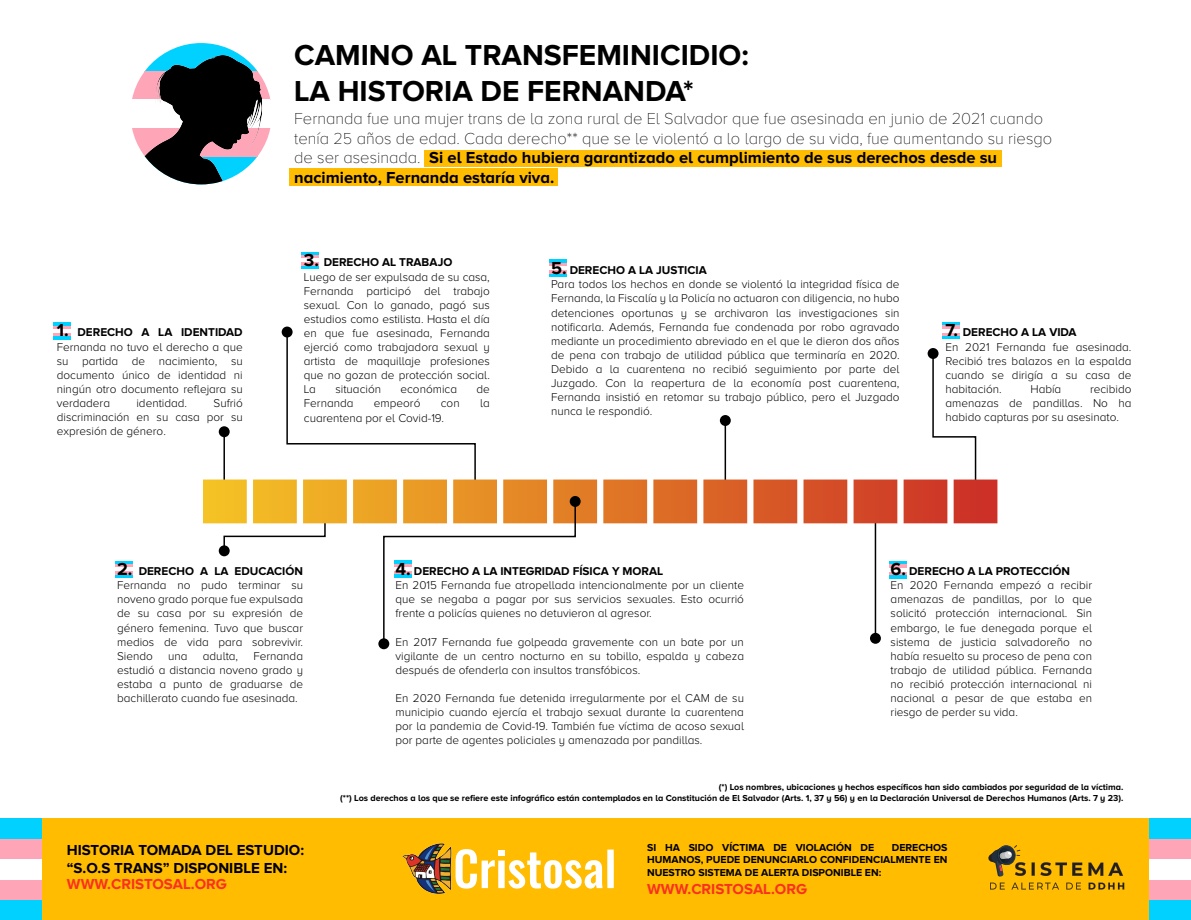
<style>
.page{position:relative;width:1191px;height:920px;background:#fff}
.page>*{position:absolute;margin:0;border:0;box-sizing:border-box;transform-origin:0 0}
.t1{font:700 29.85px/35.8px "Proxima Nova A";color:#000}
.t2{font:100 16.5px/19.8px "Proxima Nova A";color:#000}
.t3{font:700 15px/18px "Proxima Nova A";color:#000}
.t4{font:700 15px "Proxima Nova A";color:#f93120}
.t5{font:300 11.7px/14.1px "Proxima Nova A";color:#000;text-align:justify}
.t6{font:700 10.5px/12.6px "Proxima Nova A";color:#000;text-align:justify}
.t7{font:700 9px/10.8px "Proxima Nova A";color:#000;text-align:right}
.s1{font-weight:700;font-size:18px}
.s2{font-weight:700}
</style>
<div class="page">
<div style="left:0;top:818px;width:1191px;height:102px;background:#ffbc00"></div>
<img style="left:402px;top:843px;width:50px;height:51px">
<svg style="left:456px;top:849px;width:158px;height:39px"></svg>
<div style="left:498px;top:850px;width:7px;height:6px;background:#fff"></div>
<svg style="left:990px;top:882px;width:15px;height:7px"></svg>
<svg style="left:1012px;top:882px;width:47px;height:7px"></svg>
<svg style="left:1066px;top:882px;width:15px;height:7px"></svg>
<svg style="left:1089px;top:882px;width:35px;height:7px"></svg>
<svg style="left:988px;top:845px;width:38px;height:31px"></svg>
<svg style="left:1032px;top:862px;width:50px;height:14px"></svg>
<svg style="left:1088px;top:862px;width:35px;height:13px"></svg>
<svg style="left:282px;top:326px;width:11px;height:11px"></svg>
<div style="left:378px;top:638px;width:11px;height:11px;background:#000;border-radius:50%"></div>
<div style="left:0;top:818px;width:41px;height:20px;background:#00d1ff"></div>
<div style="left:0;top:838px;width:41px;height:21px;background:#ffa5b8"></div>
<div style="left:0;top:900px;width:41px;height:20px;background:#00d1ff"></div>
<div style="left:0;top:879px;width:41px;height:21px;background:#ffa5b8"></div>
<div style="left:0;top:859px;width:41px;height:20px;background:#fff"></div>
<div style="left:1150px;top:818px;width:41px;height:20px;background:#00d1ff"></div>
<div style="left:1150px;top:838px;width:41px;height:21px;background:#ffa5b8"></div>
<div style="left:1150px;top:900px;width:41px;height:20px;background:#00d1ff"></div>
<div style="left:1150px;top:879px;width:41px;height:21px;background:#ffa5b8"></div>
<div style="left:1150px;top:859px;width:41px;height:20px;background:#fff"></div>
<svg style="left:162px;top:43px;width:79px;height:12px"></svg>
<svg style="left:262px;top:78px;width:9px;height:21px"></svg>
<svg style="left:262px;top:128px;width:9px;height:22px"></svg>
<img style="left:132px;top:55px;width:130px;height:129px">
<svg style="left:203px;top:330px;width:794px;height:315px"></svg>
<hr style="left:889px;top:561px;width:17px;height:3px;background:#00d1ff">
<hr style="left:889px;top:564px;width:17px;height:4px;background:#ffa5b8">
<hr style="left:889px;top:575px;width:17px;height:3px;background:#00d1ff">
<svg style="left:889px;top:571px;width:17px;height:4px"></svg>
<hr style="left:889px;top:568px;width:17px;height:3px;background:#fff">
<hr style="left:942px;top:322px;width:17px;height:3px;background:#00d1ff">
<hr style="left:942px;top:325px;width:17px;height:4px;background:#ffa5b8">
<svg style="left:942px;top:335px;width:17px;height:4px"></svg>
<hr style="left:942px;top:332px;width:17px;height:3px;background:#ffa5b8">
<hr style="left:942px;top:329px;width:17px;height:3px;background:#fff">
<hr style="left:394px;top:560px;width:17px;height:4px;background:#00d1ff">
<hr style="left:394px;top:564px;width:17px;height:3px;background:#ffa5b8">
<hr style="left:394px;top:574px;width:17px;height:3px;background:#00d1ff">
<svg style="left:394px;top:570px;width:17px;height:4px"></svg>
<hr style="left:394px;top:567px;width:17px;height:3px;background:#fff">
<hr style="left:550px;top:260px;width:17px;height:3px;background:#00d1ff">
<hr style="left:550px;top:263px;width:17px;height:3px;background:#ffa5b8">
<svg style="left:550px;top:273px;width:17px;height:4px"></svg>
<hr style="left:550px;top:270px;width:17px;height:3px;background:#ffa5b8">
<hr style="left:116px;top:561px;width:17px;height:3px;background:#00d1ff">
<hr style="left:116px;top:564px;width:17px;height:3px;background:#ffa5b8">
<svg style="left:116px;top:574px;width:17px;height:4px"></svg>
<hr style="left:116px;top:571px;width:17px;height:3px;background:#ffa5b8">
<hr style="left:302px;top:252px;width:17px;height:3px;background:#00d1ff">
<svg style="left:302px;top:255px;width:17px;height:3px"></svg>
<svg style="left:302px;top:265px;width:17px;height:4px"></svg>
<hr style="left:302px;top:262px;width:17px;height:3px;background:#ffa5b8">
<hr style="left:54px;top:322px;width:17px;height:4px;background:#00d1ff">
<hr style="left:54px;top:326px;width:17px;height:3px;background:#ffa5b8">
<hr style="left:54px;top:336px;width:17px;height:3px;background:#00d1ff">
<hr style="left:54px;top:333px;width:17px;height:3px;background:#ffa5b8">
<div style="left:424px;top:150px;width:578px;height:17px;background:#ffbc00"></div>
<div style="left:289px;top:168px;width:268px;height:18px;background:#ffbc00"></div>
<div style="left:570px;top:496px;width:11px;height:11px;background:#000;border-radius:50%"></div>
<p class="t5" style="left:57px;top:325px;width:187px"><span class="s1">1.</span> <span class="s2">DERECHO A LA IDENTIDAD </span>Fernanda no tuvo el derecho a que su partida de nacimiento, su documento único de identidad ni ningún otro documento reflejara su verdadera</p>
<p class="t5" style="left:57px;top:396px;width:187px;text-indent:157px">Sufrió discriminación en su casa por su expresión de género.</p>
<p class="t5" style="left:136px;top:396px;width:52px">identidad.</p>
<h1 class="t1" style="left:294px;top:36px;width:456px">CAMINO AL TRANSFEMINICIDIO:<br>LA HISTORIA DE FERNANDA*</h1>
<p class="t2" style="left:294px;top:108px;width:760px">Fernanda fue una mujer trans de la zona rural de El Salvador que fue asesinada en junio de 2021 cuando tenía 25 años de edad. Cada derecho** que se le violentó a lo largo de su vida, fue aumentando su riesgo de ser asesinada. <span class="s2">Si el Estado hubiera garantizado el cumplimiento de sus derechos desde su nacimiento, Fernanda estaría viva.</span></p>
<p class="t5" style="left:304px;top:255px;width:187px;text-align:left"><span class="s1">3.</span> <span class="s2">DERECHO AL TRABAJO<br></span>Luego de ser expulsada de su casa,<br>Fernanda participó del trabajo sexual. Con lo ganado, pagó sus estudios como estilista. Hasta el día en que fue asesinada, Fernanda ejerció como trabajadora sexual y artista de maquillaje profesiones que no gozan de protección social.<br>La</p>
<p class="t5" style="left:335px;top:382px;width:47px">situación</p>
<p class="t5" style="left:401px;top:382px;width:58px">económica</p>
<p class="t5" style="left:477px;top:382px;width:15px">de</p>
<p class="t5" style="left:304px;top:396px;width:51px">Fernanda</p>
<p class="t5" style="left:374px;top:396px;width:48px">empeoró</p>
<p class="t5" style="left:441px;top:396px;width:20px">con</p>
<p class="t5" style="left:480px;top:396px;width:11px">la</p>
<p class="t5" style="left:304px;top:410px;width:142px">cuarentena por el Covid-19.</p>
<p class="t5" style="left:551px;top:263px;width:350px;text-align:left"><span class="s1">5.</span> <span class="s2">DERECHO A LA JUSTICIA<br></span>Para todos los hechos en donde se violentó la integridad física de Fernanda, la Fiscalía y la Policía no actuaron con diligencia, no hubo detenciones oportunas y se archivaron las investigaciones sin notificarla. Además, Fernanda fue condenada por robo agravado mediante un procedimiento abreviado en el que le dieron dos años de pena con trabajo de utilidad pública que terminaría en 2020.<br>Debido a la cuarentena no recibió seguimiento por parte del Juzgado. Con la reapertura de la economía post cuarentena, Fernanda insistió en retomar su trabajo público, pero el Juzgado nunca le respondió.</p>
<p class="t5" style="left:945px;top:325px;width:187px;text-align:left"><span class="s1">7.</span> <span class="s2">DERECHO A LA VIDA<br></span>En 2021 Fernanda fue asesinada.<br>Recibió tres balazos en la espalda cuando se dirigía a su casa de habitación.</p>
<p class="t5" style="left:1030px;top:382px;width:32px">Había</p>
<p class="t5" style="left:945px;top:382px;width:187px;text-indent:145px">recibido amenazas de pandillas. No ha habido capturas por su asesinato.</p>
<p class="t5" style="left:117px;top:564px;width:187px"><span class="s1">2.</span> <span class="s2">DERECHO A LA EDUCACIÓN </span>Fernanda no pudo terminar su noveno grado porque fue expulsada de su casa por su expresión de género femenina. Tuvo que buscar medios de vida para sobrevivir.<br>Siendo</p>
<p class="t5" style="left:117px;top:648px;width:187px;text-indent:136px">Fernanda estudió a distancia noveno grado y estaba a punto de graduarse de bachillerato cuando fue asesinada.</p>
<p class="t5" style="left:168px;top:648px;width:21px">una</p>
<p class="t5" style="left:203px;top:648px;width:37px">adulta,</p>
<p class="t3" style="left:67px;top:840px;width:239px">HISTORIA TOMADA DEL ESTUDIO: “S.O.S TRANS” DISPONIBLE EN:</p>
<p class="t4" style="left:67px;top:875px;width:161px">WWW.CRISTOSAL.ORG</p>
<p class="t5" style="left:396px;top:564px;width:350px;text-align:left"><span class="s1">4.</span> <span class="s2">DERECHO A LA INTEGRIDAD FÍSICA Y MORAL<br></span>En 2015 Fernanda fue atropellada intencionalmente por un cliente que se negaba a pagar por sus servicios sexuales. Esto ocurrió frente a policías quienes no detuvieron al agresor.</p>
<p class="t5" style="left:396px;top:634px;width:350px">En 2017 Fernanda fue golpeada gravemente con un bate por un vigilante de un centro nocturno en su tobillo, espalda y cabeza después de ofenderla con insultos transfóbicos.</p>
<p class="t5" style="left:396px;top:691px;width:350px">En 2020 Fernanda fue detenida irregularmente por el CAM de su municipio cuando ejercía el trabajo sexual durante la cuarentena por la pandemia de Covid-19. También fue víctima de acoso sexual por parte de agentes policiales y amenazada por pandillas.</p>
<p class="t5" style="left:891px;top:564px;width:203px;text-align:left"><span class="s1">6.</span> <span class="s2">DERECHO A LA PROTECCIÓN<br></span>En 2020 Fernanda empezó a recibir amenazas de pandillas, por lo que solicitó protección internacional. Sin embargo, le fue denegada porque el sistema de justicia salvadoreño no había resuelto su proceso de pena con trabajo de utilidad pública. Fernanda no recibió protección internacional ni nacional a pesar de que estaba en riesgo de perder su vida.</p>
<p class="t7" style="left:340px;top:781px;width:785px">(*) Los nombres, ubicaciones y hechos específicos han sido cambiados por seguridad de la víctima.<br>(**) Los derechos a los que se refiere este infográfico están contemplados en la Constitución de El Salvador (Arts. 1, 37 y 56) y en la Declaración Universal de Derechos Humanos (Arts. 7 y 23).</p>
<p class="t6" style="left:647px;top:840px;width:229px">SI HA SIDO VÍCTIMA DE VIOLACIÓN DE</p>
<p class="t6" style="left:647px;top:840px;width:302px;text-indent:245px">DERECHOS HUMANOS, PUEDE DENUNCIARLO CONFIDENCIALMENTE EN NUESTRO SISTEMA DE ALERTA DISPONIBLE EN:</p>
<p class="t4" style="left:647px;top:880px;width:161px">WWW.CRISTOSAL.ORG</p>
</div>
